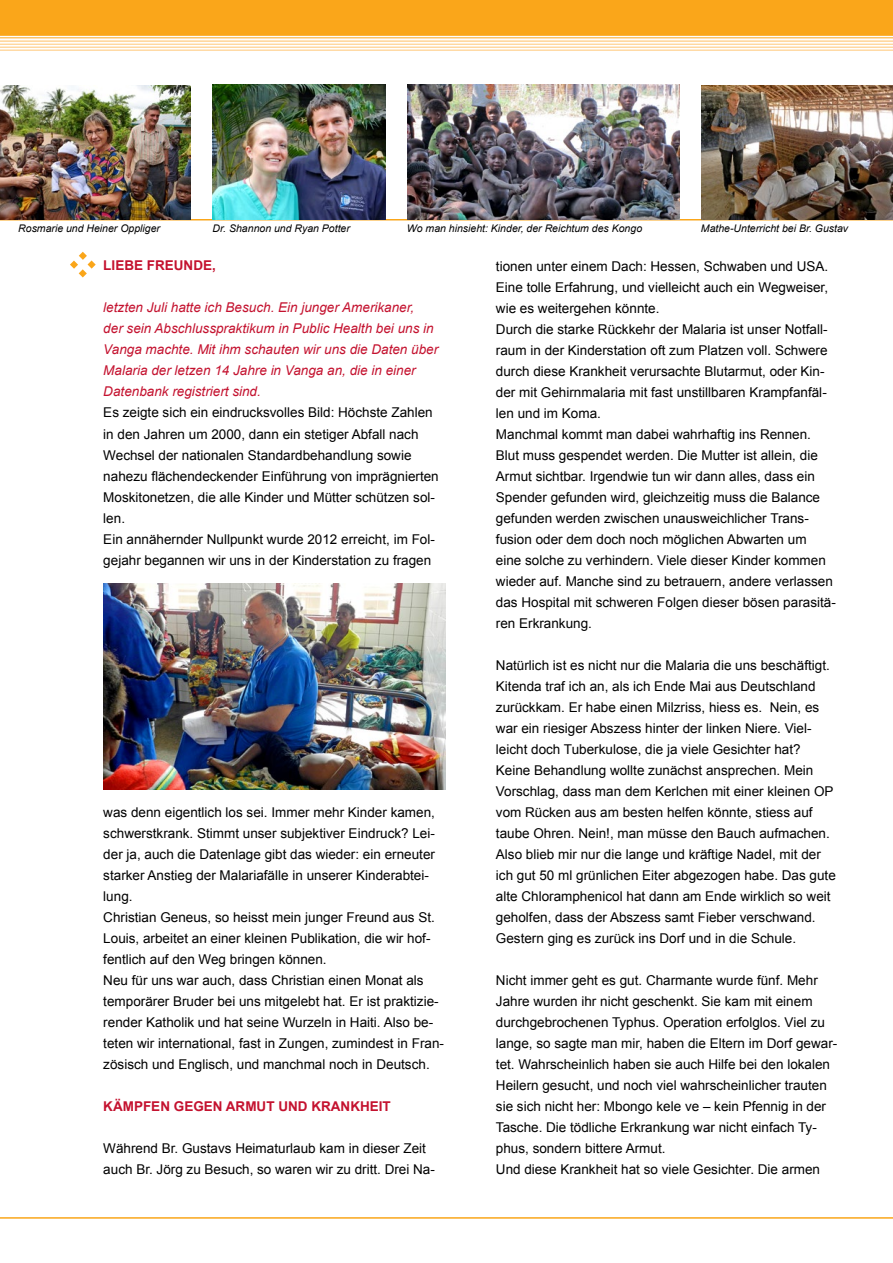
<style>
.page{position:relative;width:893px;height:1263px;background:#fff}
.page>*{position:absolute;margin:0;border:0;box-sizing:border-box;transform-origin:0 0}
.t1{font:13.5px/21px "Arial";color:#000}
.t2{font:italic 13.5px/21px "Arial";color:#c4122f}
.t3{font:700 13.5px "Arial";color:#c4122f}
.t4{font:italic 10.5px "Arial";color:#000}
</style>
<div class="page">
<div style="left:0;top:0;width:893px;height:37px;background:#faa61a"></div>
<svg style="left:0;top:35px;width:893px;height:171px"></svg>
<hr style="left:0;top:1217px;width:893px;height:2px;background:#faa61a">
<hr style="left:0;top:219px;width:893px;height:1px;background:#faa61a">
<img style="left:213px;top:85px;width:173px;height:134px">
<img style="left:408px;top:84px;width:272px;height:135px">
<img style="left:702px;top:85px;width:191px;height:134px">
<img style="left:104px;top:584px;width:341px;height:206px">
<svg style="left:70px;top:252px;width:26px;height:25px"></svg>
<img style="left:0;top:85px;width:191px;height:134px">
<p class="t4" style="left:18px;top:222px;width:143px">Rosmarie und Heiner Oppliger</p>
<p class="t4" style="left:213px;top:222px;width:139px">Dr. Shannon und Ryan Potter</p>
<p class="t4" style="left:407px;top:222px;width:237px">Wo man hinsieht: Kinder, der Reichtum des Kongo</p>
<p class="t4" style="left:701px;top:222px;width:149px">Mathe-Unterricht bei Br. Gustav</p>
<p class="t3" style="left:103px;top:257px;width:114px">LIEBE FREUNDE,</p>
<p class="t2" style="left:103px;top:297px;width:336px">letzten Juli hatte ich Besuch. Ein junger Amerikaner,<br>der sein Abschlusspraktikum in Public Health bei uns in Vanga machte. Mit ihm schauten wir uns die Daten über Malaria der letzen 14 Jahre in Vanga an, die in einer Datenbank registriert sind.</p>
<p class="t1" style="left:103px;top:402px;width:337px">Es zeigte sich ein eindrucksvolles Bild: Höchste Zahlen in den Jahren um 2000, dann ein stetiger Abfall nach Wechsel der nationalen Standardbehandlung sowie nahezu flächendeckender Einführung von imprägnierten Moskitonetzen, die alle Kinder und Mütter schützen sol&shy;len.<br>Ein annähernder Nullpunkt wurde 2012 erreicht, im Fol&shy;gejahr begannen wir uns in der Kinderstation zu fragen</p>
<p class="t1" style="left:103px;top:801px;width:342px">was denn eigentlich los sei. Immer mehr Kinder kamen, schwerstkrank. Stimmt unser subjektiver Eindruck? Lei&shy;der ja, auch die Datenlage gibt das wieder: ein erneuter starker Anstieg der Malariafälle in unserer Kinderabtei&shy;lung.<br>Christian Geneus, so heisst mein junger Freund aus St.<br>Louis, arbeitet an einer kleinen Publikation, die wir hof&shy;fentlich auf den Weg bringen können.<br>Neu für uns war auch, dass Christian einen Monat als temporärer Bruder bei uns mitgelebt hat. Er ist praktizie&shy;render Katholik und hat seine Wurzeln in Haiti. Also be&shy;teten wir international, fast in Zungen, zumindest in Fran&shy;zösisch und Englisch, und manchmal noch in Deutsch.</p>
<p class="t3" style="left:103px;top:1097px;width:289px">KÄMPFEN GEGEN ARMUT UND KRANKHEIT</p>
<p class="t1" style="left:103px;top:1137px;width:333px">Während Br. Gustavs Heimaturlaub kam in dieser Zeit auch Br. Jörg zu Besuch, so waren wir zu dritt. Drei Na-</p>
<p class="t1" style="left:496px;top:255px;width:341px">tionen unter einem Dach: Hessen, Schwaben und USA.<br>Eine tolle Erfahrung, und vielleicht auch ein Wegweiser, wie es weitergehen könnte.<br>Durch die starke Rückkehr der Malaria ist unser Notfall&shy;raum in der Kinderstation oft zum Platzen voll. Schwere durch diese Krankheit verursachte Blutarmut, oder Kin&shy;der mit Gehirnmalaria mit fast unstillbaren Krampfanfäl&shy;len und im Koma.<br>Manchmal kommt man dabei wahrhaftig ins Rennen.<br>Blut muss gespendet werden. Die Mutter ist allein, die Armut sichtbar. Irgendwie tun wir dann alles, dass ein Spender gefunden wird, gleichzeitig muss die Balance gefunden werden zwischen unausweichlicher Trans&shy;fusion oder dem doch noch möglichen Abwarten um<br>eine solche zu verhindern. Viele dieser Kinder kommen wieder auf. Manche sind zu betrauern, andere verlassen das Hospital mit schweren Folgen dieser bösen parasitä&shy;ren Erkrankung.</p>
<p class="t1" style="left:496px;top:655px;width:341px">Natürlich ist es nicht nur die Malaria die uns beschäftigt.<br>Kitenda traf ich an, als ich Ende Mai aus Deutschland zurückkam. Er habe einen Milzriss, hiess es. Nein, es war ein riesiger Abszess hinter der linken Niere. Viel&shy;leicht doch Tuberkulose, die ja viele Gesichter hat?<br>Keine Behandlung wollte zunächst ansprechen. Mein Vorschlag, dass man dem Kerlchen mit einer kleinen OP vom Rücken aus am besten helfen könnte, stiess auf taube Ohren. Nein!, man müsse den Bauch aufmachen.<br>Also blieb mir nur die lange und kräftige Nadel, mit der ich gut 50 ml grünlichen Eiter abgezogen habe. Das gute alte Chloramphenicol hat dann am Ende wirklich so weit geholfen, dass der Abszess samt Fieber verschwand.<br>Gestern ging es zurück ins Dorf und in die Schule.</p>
<p class="t1" style="left:496px;top:970px;width:343px">Nicht immer geht es gut. Charmante wurde fünf. Mehr Jahre wurden ihr nicht geschenkt. Sie kam mit einem durchgebrochenen Typhus. Operation erfolglos. Viel zu lange, so sagte man mir, haben die Eltern im Dorf gewar&shy;tet. Wahrscheinlich haben sie auch Hilfe bei den lokalen Heilern gesucht, und noch viel wahrscheinlicher trauten sie sich nicht her: Mbongo kele ve – kein Pfennig in der Tasche. Die tödliche Erkrankung war nicht einfach Ty&shy;phus, sondern bittere Armut.<br>Und diese Krankheit hat so viele Gesichter. Die armen</p>
</div>
